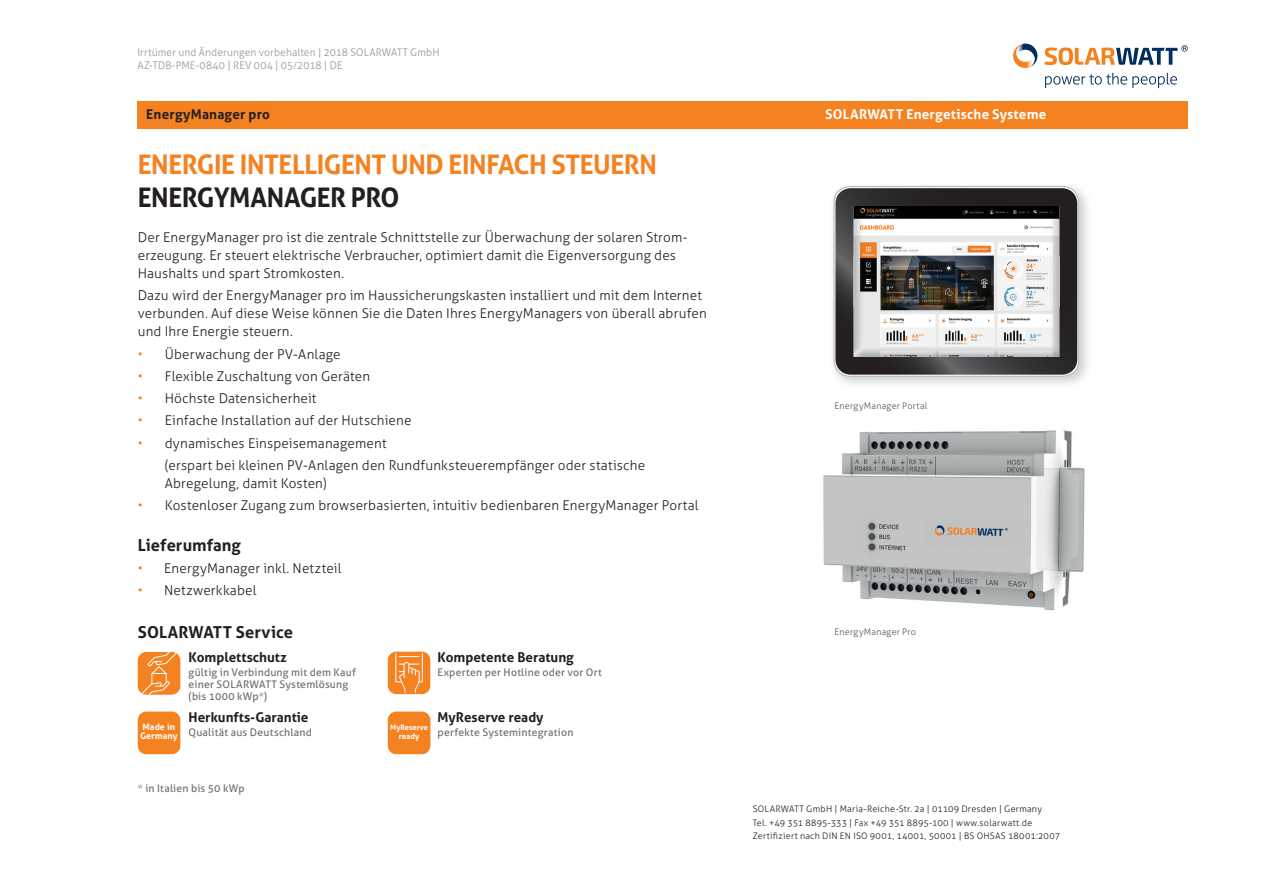
<style>
.page{position:relative;width:1263px;height:893px;background:#fff}
.page>*{position:absolute;margin:0;border:0;box-sizing:border-box;transform-origin:0 0}
.t1{font:700 27px "Aller";letter-spacing:-.015em;color:#f58220}
.t2{font:700 27px "Aller";letter-spacing:-.02em;color:#231f20}
.t3{font:700 16.5px "Aller";letter-spacing:.005em;color:#231f20}
.t4{font:300 13.5px/18px "Aller";letter-spacing:.01em;color:#231f20}
.t5{font:700 13.5px "Aller";color:#231f20}
.t6{font:700 13.5px "Aller";letter-spacing:.015em;color:#fff}
.t7{font:10.5px/12px "Aller";letter-spacing:.02em;color:#6c6d70}
.t8{font:300 10.5px/13.5px "Aller";letter-spacing:.01em;color:#939598}
.t9{font:300 9px/13.5px "Aller";letter-spacing:.025em;color:#231f20}
.t10{font:300 9px "Aller";letter-spacing:.03em;color:#57585a}
.t11{font:700 9px/9px "Aller";color:#fff}
.t12{font:700 7.95px "Aller";color:#fff}
.t13{font:700 7.5px "Aller";color:#fff}
.s1{color:#f58220}
</style>
<div class="page">
<div style="left:138px;top:101px;width:1050px;height:27px;background:#f58220"></div>
<svg style="left:1044px;top:45px;width:144px;height:20px"></svg>
<svg style="left:1045px;top:73px;width:132px;height:15px"></svg>
<svg style="left:1034px;top:47px;width:3px;height:17px"></svg>
<img style="left:1013px;top:44px;width:21px;height:24px">
<img style="left:823px;top:430px;width:262px;height:181px">
<svg style="left:833px;top:186px;width:246px;height:191px"></svg>
<svg style="left:835px;top:188px;width:242px;height:187px;background:#373536"></svg>
<img style="left:854px;top:207px;width:205px;height:149px">
<img style="left:854px;top:206px;width:51px;height:50px">
<img style="left:905px;top:206px;width:103px;height:1px">
<img style="left:1008px;top:206px;width:51px;height:50px">
<img style="left:854px;top:307px;width:51px;height:50px">
<img style="left:905px;top:356px;width:103px;height:1px">
<img style="left:1008px;top:307px;width:51px;height:50px">
<svg style="left:138px;top:652px;width:42px;height:43px;background:#f6933f"></svg>
<div style="left:138px;top:712px;width:42px;height:43px;background:#f58220"></div>
<svg style="left:388px;top:652px;width:42px;height:42px;background:#f6933f"></svg>
<div style="left:388px;top:712px;width:42px;height:42px;background:#f58220"></div>
<p class="t8" style="left:137px;top:45px;width:304px">Irrtümer und Änderungen vorbehalten | 2018 SOLARWATT GmbH<br>AZ-TDB-PME-0840 | REV 004 | 05/2018 | DE</p>
<p class="t5" style="left:146px;top:106px;width:125px">EnergyManager pro</p>
<h1 class="t1" style="left:138px;top:148px;width:521px">ENERGIE INTELLIGENT UND EINFACH STEUERN</h1>
<h1 class="t2" style="left:138px;top:181px;width:263px">ENERGYMANAGER PRO</h1>
<p class="t4" style="left:138px;top:228px;width:551px">Der EnergyManager pro ist die zentrale Schnittstelle zur Überwachung der solaren Strom&shy;erzeugung. Er steuert elektrische Verbraucher, optimiert damit die Eigenversorgung des<br>Haushalts und spart Stromkosten.</p>
<p class="t4" style="left:138px;top:286px;width:570px">Dazu wird der EnergyManager pro im Haussicherungskasten installiert und mit dem Internet verbunden. Auf diese Weise können Sie die Daten Ihres EnergyManagers von überall abrufen und Ihre Energie steuern.</p>
<p class="t4" style="left:138px;top:345px;width:204px"><span class="s1">•</span> Überwachung der PV-Anlage</p>
<p class="t4" style="left:138px;top:367px;width:234px"><span class="s1">•</span> Flexible Zuschaltung von Geräten</p>
<p class="t4" style="left:138px;top:389px;width:180px"><span class="s1">•</span> Höchste Datensicherheit</p>
<p class="t4" style="left:138px;top:411px;width:275px"><span class="s1">•</span> Einfache Installation auf der Hutschiene</p>
<p class="t4" style="left:165px;top:432px;width:482px;line-height:22.2px;text-indent:-27px"><span class="s1">•</span> dynamisches Einspeisemanagement<br>(erspart bei kleinen PV-Anlagen den Rundfunksteuerempfänger oder statische</p>
<p class="t4" style="left:165px;top:474px;width:163px">Abregelung, damit Kosten)</p>
<p class="t4" style="left:138px;top:496px;width:562px"><span class="s1">•</span> Kostenloser Zugang zum browserbasierten, intuitiv bedienbaren EnergyManager Portal</p>
<p class="t3" style="left:138px;top:535px;width:105px">Lieferumfang</p>
<p class="t4" style="left:138px;top:559px;width:205px"><span class="s1">•</span> EnergyManager inkl. Netzteil</p>
<p class="t4" style="left:138px;top:582px;width:120px"><span class="s1">•</span> Netzwerkkabel</p>
<p class="t3" style="left:138px;top:622px;width:157px">SOLARWATT Service</p>
<p class="t11" style="left:140px;top:722px;width:39px">Made in<br>Germany</p>
<p class="t5" style="left:189px;top:648px;width:100px">Komplettschutz</p>
<p class="t7" style="left:189px;top:666px;width:169px">gültig in Verbindung mit dem Kauf einer SOLARWATT Systemlösung (bis 1000 kWp*)</p>
<p class="t5" style="left:189px;top:709px;width:121px">Herkunfts-Garantie</p>
<p class="t7" style="left:189px;top:726px;width:125px">Qualität aus Deutschland</p>
<p class="t7" style="left:138px;top:782px;width:108px">* in Italien bis 50 kWp</p>
<p class="t13" style="left:390px;top:722px;width:39px">MyReserve</p>
<p class="t12" style="left:399px;top:731px;width:22px">ready</p>
<p class="t5" style="left:438px;top:648px;width:138px">Kompetente Beratung</p>
<p class="t7" style="left:438px;top:666px;width:166px">Experten per Hotline oder vor Ort</p>
<p class="t5" style="left:438px;top:709px;width:108px">MyReserve ready</p>
<p class="t7" style="left:438px;top:726px;width:137px">perfekte Systemintegration</p>
<p class="t6" style="left:825px;top:106px;width:223px">SOLARWATT Energetische Systeme</p>
<p class="t10" style="left:834px;top:401px;width:95px">EnergyManager Portal</p>
<p class="t10" style="left:834px;top:626px;width:83px">EnergyManager Pro</p>
<p class="t9" style="left:753px;top:802px;width:309px">SOLARWATT GmbH | Maria-Reiche-Str. 2a | 01109 Dresden | Germany<br>Tel. +49 351 8895-333 | Fax +49 351 8895-100 | www.solarwatt.de<br>Zertifiziert nach DIN EN ISO 9001, 14001, 50001 | BS OHSAS 18001:2007</p>
</div>
